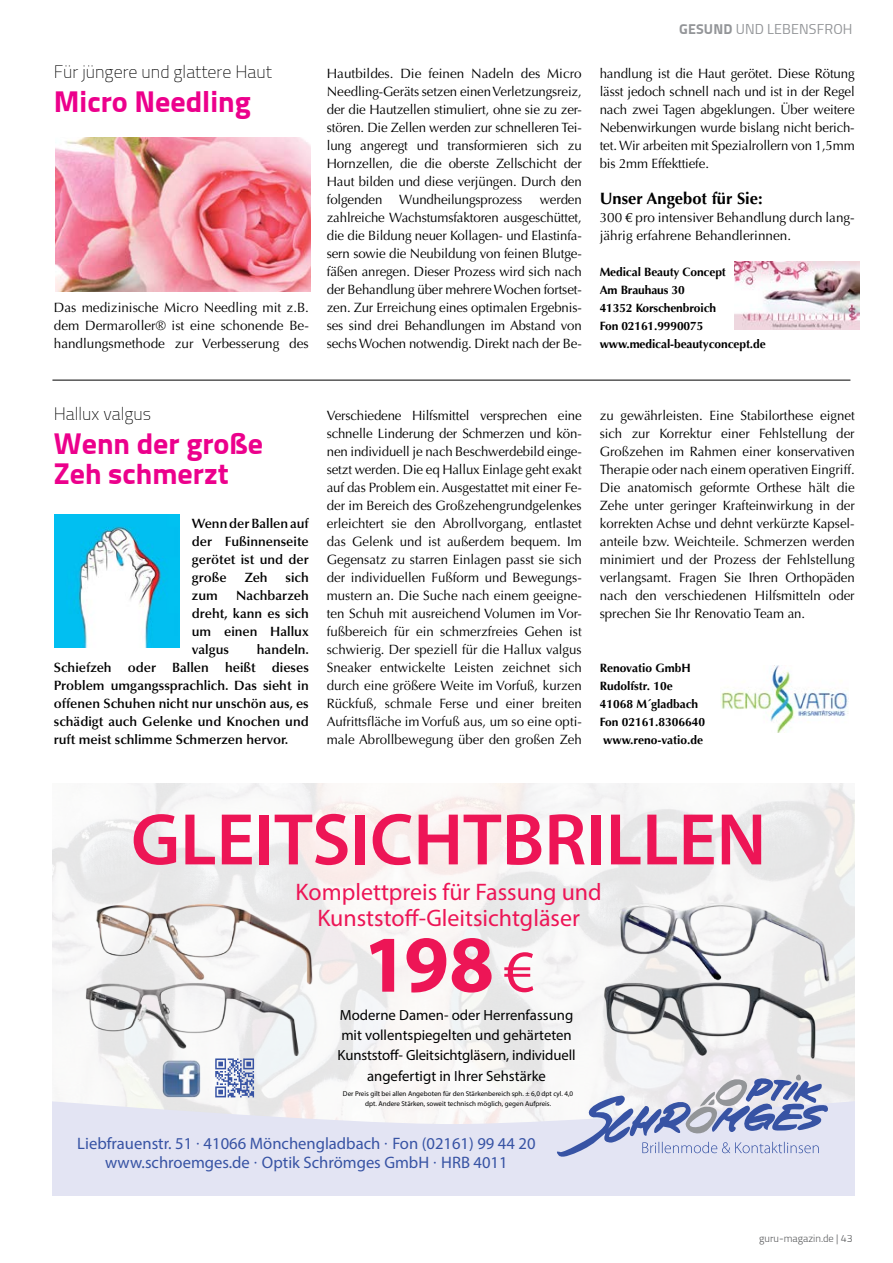
<style>
.page{position:relative;width:893px;height:1263px;background:#fff}
.page>*{position:absolute;margin:0;border:0;box-sizing:border-box;transform-origin:0 0}
.t1{font:700 81.15px "Myriad Pro";color:#ed1556}
.t2{font:600 73.8px "Myriad Pro";color:#ed1556}
.t3{font:700 30px/30px "Titillium";color:#ec008c}
.t4{font:24px/25.8px "Myriad Pro";color:#ed1556;text-align:center}
.t5{font:100 18px "Titillium";color:#000}
.t6{font:16.65px/18.5px "Myriad Pro";color:#3753a4;text-align:center}
.t7{font:700 16.5px "Optima LT";color:#000}
.t8{font:14.7px/20.2px "Myriad Pro";color:#000;text-align:center}
.t9{font:14.25px "Titillium";letter-spacing:.01em;color:#939598}
.t10{font:13.5px/18px "Optima LT";color:#000;text-align:justify}
.t11{font:600 13.5px/18px "Optima LT";color:#000;text-align:justify}
.t12{font:700 12px/18px "Optima";letter-spacing:-.01em;color:#000}
.t13{font:300 10.5px "Titillium";color:#58595b}
.t14{font:7.05px/10.1px "Myriad Pro";color:#000;text-align:center}
.s1{font-weight:700}
.s2{font-weight:400;font-size:59.7px}
.s3{font-family:"Avenir Next"}
</style>
<div class="page">
<img style="left:55px;top:137px;width:255px;height:154px">
<hr style="left:52px;top:380px;width:798px;height:1px;background:#000">
<img style="left:720px;top:665px;width:129px;height:68px">
<img style="left:735px;top:261px;width:125px;height:68px">
<img style="left:54px;top:514px;width:125px;height:134px">
<div style="left:53px;top:784px;width:802px;height:352px;background:linear-gradient(to right,#f5f4f4,#f0eeee)"></div>
<img style="left:578px;top:975px;width:263px;height:91px">
<img style="left:592px;top:896px;width:263px;height:91px">
<img style="left:60px;top:974px;width:263px;height:91px">
<img style="left:66px;top:896px;width:277px;height:96px">
<svg style="left:53px;top:1100px;width:802px;height:95px;background:#e5e6f3"></svg>
<img style="left:161px;top:1058px;width:43px;height:41px">
<img style="left:213px;top:1055px;width:46px;height:44px">
<svg style="left:554px;top:1071px;width:275px;height:88px"></svg>
<h3 class="t5" style="left:54px;top:61px;width:220px">Für jüngere und glattere Haut</h3>
<h3 class="t3" style="left:54px;top:86px;width:198px">Micro Needling</h3>
<p class="t10" style="left:54px;top:298px;width:256px">Das medizinische Micro Needling mit z.B. dem Dermaroller® ist eine schonende Be&shy;handlungsmethode zur Verbesserung des</p>
<p class="t10" style="left:327px;top:64px;width:256px">Hautbildes. Die feinen Nadeln des Micro Needling-Geräts setzen einen Verletzungsreiz, der die Hautzellen stimuliert, ohne sie zu zer&shy;stören. Die Zellen werden zur schnelleren Tei&shy;lung angeregt und transformieren sich zu Hornzellen, die die oberste Zellschicht der Haut bilden und diese verjüngen. Durch den folgenden</p>
<p class="t10" style="left:327px;top:190px;width:256px;text-indent:213px">werden zahlreiche Wachstumsfaktoren ausgeschüttet, die die Bildung neuer Kollagen- und Elastinfa&shy;sern sowie die Neubildung von feinen Blutge&shy;fäßen anregen. Dieser Prozess wird sich nach der Behandlung über mehrere Wochen fortset&shy;zen. Zur Erreichung eines optimalen Ergebnis&shy;ses sind drei Behandlungen im Abstand von sechs Wochen notwendig. Direkt nach der Be-</p>
<p class="t10" style="left:399px;top:190px;width:125px">Wundheilungsprozess</p>
<p class="t9" style="left:679px;top:21px;width:175px"><span class="s1">GESUND</span> UND LEBENSFROH</p>
<p class="t10" style="left:600px;top:64px;width:256px">handlung ist die Haut gerötet. Diese Rötung lässt jedoch schnell nach und ist in der Regel nach zwei Tagen abgeklungen. Über weitere Nebenwirkungen wurde bislang nicht berich&shy;tet. Wir arbeiten mit Spezialrollern von 1,5mm bis 2mm Effekttiefe.</p>
<p class="t7" style="left:600px;top:188px;width:164px">Unser Angebot für Sie:</p>
<p class="t10" style="left:600px;top:208px;width:256px">300 € pro intensiver Behandlung durch lang&shy;jährig erfahrene Behandlerinnen.</p>
<p class="t12" style="left:600px;top:263px;width:167px">Medical Beauty Concept<br>Am Brauhaus 30<br>41352 Korschenbroich<br>Fon 02161.9990075 www.medical-beautyconcept.de</p>
<h3 class="t5" style="left:54px;top:403px;width:99px">Hallux valgus</h3>
<h3 class="t3" style="left:54px;top:428px;width:211px">Wenn der große<br>Zeh schmerzt</h3>
<p class="t11" style="left:192px;top:514px;width:118px">Wenn der Ballen auf der Fußinnenseite gerötet ist und der große</p>
<p class="t11" style="left:245px;top:568px;width:25px">Zeh</p>
<p class="t11" style="left:286px;top:568px;width:25px">sich</p>
<p class="t11" style="left:192px;top:586px;width:118px;text-indent:44px">Nachbarzeh dreht, kann es sich um einen Hallux valgus</p>
<p class="t11" style="left:192px;top:586px;width:27px">zum</p>
<p class="t11" style="left:54px;top:640px;width:257px;text-indent:203px">handeln.<br>Schiefzeh oder Ballen heißt dieses Problem umgangssprachlich. Das sieht in offenen Schuhen nicht nur unschön aus, es schädigt auch Gelenke und Knochen und ruft meist schlimme Schmerzen hervor.</p>
<p class="t10" style="left:327px;top:406px;width:256px">Verschiedene Hilfsmittel versprechen eine schnelle Linderung der Schmerzen und kön&shy;nen individuell je nach Beschwerdebild einge&shy;setzt werden. Die eq Hallux Einlage geht exakt auf das Problem ein. Ausgestattet mit einer Fe&shy;der im Bereich des Großzehengrundgelenkes erleichtert sie den Abrollvorgang, entlastet das Gelenk und ist außerdem bequem. Im Gegensatz zu starren Einlagen passt sie sich der individuellen Fußform und Bewegungs&shy;mustern an. Die Suche nach einem geeigne&shy;ten Schuh mit ausreichend Volumen im Vor&shy;fußbereich für ein schmerzfreies Gehen ist schwierig. Der speziell für die Hallux valgus Sneaker entwickelte Leisten zeichnet sich durch eine größere Weite im Vorfuß, kurzen Rückfuß, schmale Ferse und einer breiten Aufrittsfläche im Vorfuß aus, um so eine opti&shy;male Abrollbewegung über den großen Zeh</p>
<p class="t10" style="left:600px;top:406px;width:256px">zu gewährleisten. Eine Stabilorthese eignet sich zur Korrektur einer Fehlstellung der Großzehen im Rahmen einer konservativen Therapie oder nach einem operativen Eingriff.<br>Die anatomisch geformte Orthese hält die Zehe unter geringer Krafteinwirkung in der korrekten Achse und dehnt verkürzte Kapsel&shy;anteile bzw. Weichteile. Schmerzen werden minimiert und der Prozess der Fehlstellung verlangsamt. Fragen Sie Ihren Orthopäden nach den verschiedenen Hilfsmitteln oder sprechen Sie Ihr Renovatio Team an.</p>
<p class="t12" style="left:600px;top:659px;width:107px">Renovatio GmbH<br>Rudolfstr. 10e<br>41068 M´gladbach<br>Fon 02161.8306640 www.reno-vatio.de</p>
<h2 class="t2" style="left:131px;top:793px;width:637px">GLEITSICHTBRILLEN</h2>
<h3 class="t4" style="left:296px;top:879px;width:308px">Komplettpreis für Fassung und<br>Kunststoff-Gleitsichtgläser</h3>
<h1 class="t1" style="left:363px;top:911px;width:173px">198 <span class="s2">€</span></h1>
<p class="t8" style="left:338px;top:1004px;width:239px">Moderne Damen- oder Herrenfassung mit vollentspiegelten und gehärteten Kunststoff- Gleitsichtgläsern, individuell angefertigt in Ihrer Sehstärke</p>
<p class="t14" style="left:343px;top:1088px;width:232px">Der Preis gilt bei allen Angeboten für den Stärkenbereich sph. ± 6,0 dpt cyl. 4,0 dpt. Andere Stärken, soweit technisch möglich, gegen Aufpreis.</p>
<p class="t6" style="left:77px;top:1134px;width:460px">Liebfrauenstr. 51 <span class="s3">·</span> 41066 Mönchengladbach <span class="s3">·</span> Fon (02161) 99 44 20 www.schroemges.de <span class="s3">·</span> Optik Schrömges GmbH <span class="s3">·</span> HRB 4011</p>
<p class="t13" style="left:759px;top:1232px;width:95px">guru-magazin.de | 43</p>
</div>
